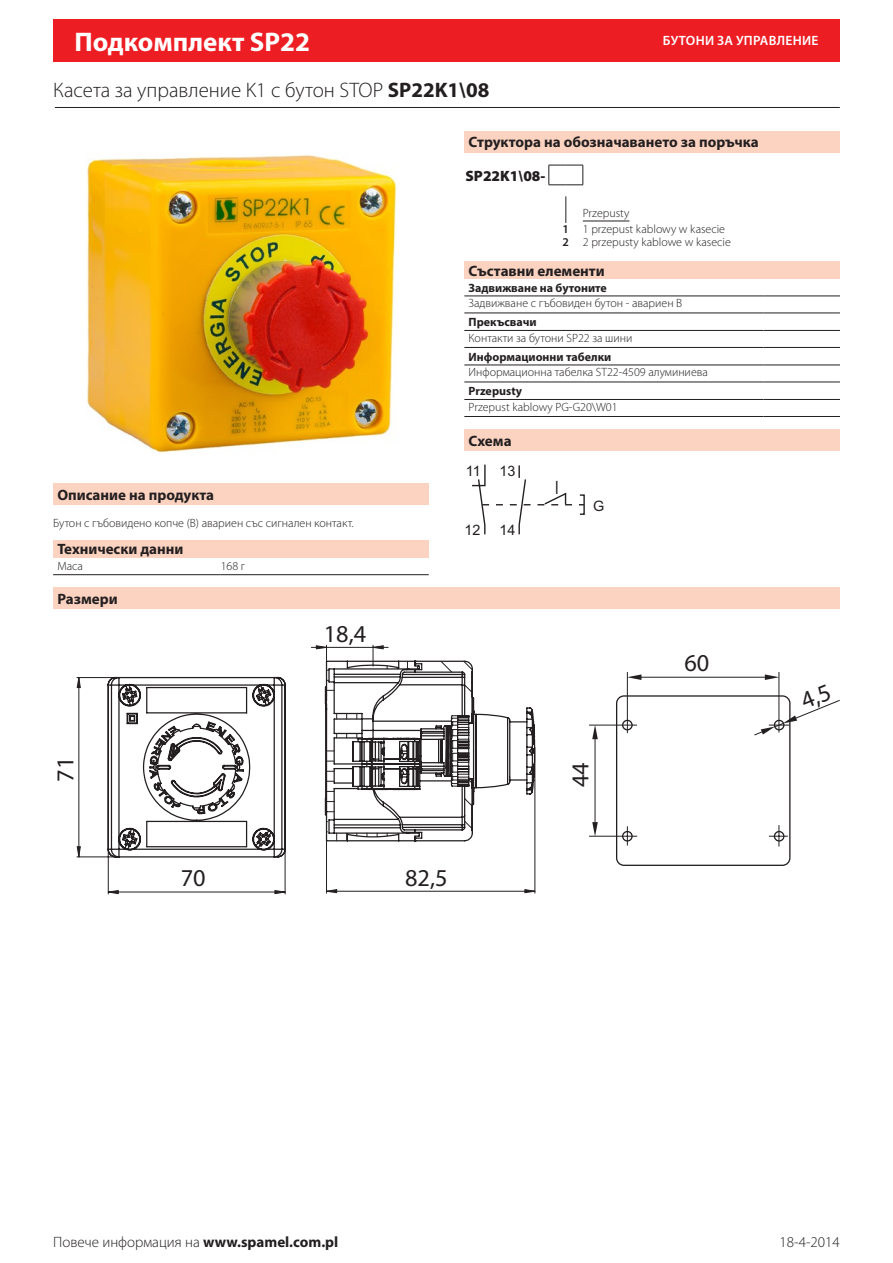
<style>
.page{position:relative;width:893px;height:1263px;background:#fff}
.page>*{position:absolute;margin:0;border:0;box-sizing:border-box;transform-origin:0 0}
.t1{font:700 27px "Myriad Pro";color:#fff}
.Cecha_Wymiary{font:24.3px "Myriad Pro";color:#231f20}
.t2{font:300 21px "Myriad Pro";color:#231f20}
.Cecha_schemat_napedu{font:19.5px "Avant Garde IT Cby BT";color:#231f20;scale:.76 1}
.Überschrift{font:700 15px "Myriad Pro";color:#231f20}
.t3{font:300 15px "Myriad Pro";color:#231f20}
.TS_Bestellschlüssel{font:900 15px "Myriad Pro";color:#231f20}
.Cecha_schemat_napedu-2{font:14.4px "Arial";color:#231f20}
.t4{font:600 13.5px "Myriad Pro";letter-spacing:.02em;color:#fff}
.Tabellenkörper{font:300 12px "Myriad Pro";color:#231f20}
.Text_SubHeader{font:700 12px "Myriad Pro";color:#231f20}
.Text_normal_block{font:300 12px "Myriad Pro";color:#231f20}
.TS_links{font:300 12px "Myriad Pro";color:#231f20}
.TS_links_unterstrich{font:300 12px "Myriad Pro";color:#231f20}
.TS_fett_zentriert{font:600 12px "Myriad Pro";color:#231f20}
.s1{font-weight:700}
</style>
<div class="page">
<div style="left:53px;top:19px;width:787px;height:43px;background:#ed1d24"></div>
<img style="left:87px;top:155px;width:310px;height:298px">
<div style="left:53px;top:540px;width:376px;height:17px;background:#fcd3c1"></div>
<hr style="left:53px;top:574px;width:168px;height:1px;background:#231f20">
<hr style="left:221px;top:574px;width:208px;height:1px;background:#231f20">
<div style="left:464px;top:131px;width:376px;height:21px;background:#fcd3c1"></div>
<svg style="left:549px;top:165px;width:35px;height:21px"></svg>
<svg style="left:566px;top:196px;width:1px;height:27px"></svg>
<hr style="left:583px;top:221px;width:46px;height:1px;background:#231f20">
<div style="left:53px;top:588px;width:787px;height:21px;background:#fcd3c1"></div>
<hr style="left:285px;top:850px;width:1px;height:44px;background:#231f20">
<hr style="left:108px;top:850px;width:1px;height:44px;background:#231f20">
<hr style="left:77px;top:856px;width:38px;height:1px;background:#231f20">
<hr style="left:77px;top:677px;width:38px;height:1px;background:#231f20">
<svg style="left:108px;top:890px;width:177px;height:4px"></svg>
<svg style="left:77px;top:677px;width:3px;height:180px"></svg>
<svg style="left:107px;top:676px;width:179px;height:182px"></svg>
<hr style="left:326px;top:841px;width:1px;height:52px;background:#231f20">
<hr style="left:534px;top:751px;width:1px;height:142px;background:#231f20">
<svg style="left:327px;top:890px;width:208px;height:3px"></svg>
<div style="left:616px;top:695px;width:174px;height:171px;border:1px solid #231f20;border-radius:7px"></div>
<hr style="left:589px;top:725px;width:48px;height:1px;background:#231f20">
<hr style="left:627px;top:672px;width:1px;height:61px;background:#231f20">
<hr style="left:779px;top:672px;width:1px;height:60px;background:#231f20">
<hr style="left:589px;top:836px;width:48px;height:1px;background:#231f20">
<hr style="left:595px;top:738px;width:1px;height:85px;background:#231f20">
<svg style="left:592px;top:725px;width:6px;height:14px"></svg>
<svg style="left:592px;top:822px;width:6px;height:14px"></svg>
<svg style="left:311px;top:645px;width:225px;height:197px"></svg>
<div style="left:464px;top:429px;width:376px;height:22px;background:#fcd3c1"></div>
<div style="left:579px;top:494px;width:6px;height:21px;border:1px solid #231f20"></div>
<svg style="left:472px;top:464px;width:112px;height:71px"></svg>
<hr style="left:55px;top:107px;width:785px;height:1px;background:#231f20">
<div style="left:53px;top:484px;width:376px;height:21px;background:#fcd3c1"></div>
<div style="left:464px;top:262px;width:376px;height:17px;background:#fcd3c1"></div>
<hr style="left:464px;top:416px;width:299px;height:1px;background:#231f20">
<hr style="left:763px;top:416px;width:77px;height:1px;background:#231f20">
<hr style="left:464px;top:296px;width:299px;height:1px;background:#231f20">
<hr style="left:763px;top:296px;width:77px;height:1px;background:#231f20">
<hr style="left:464px;top:313px;width:299px;height:1px;background:#231f20">
<hr style="left:763px;top:313px;width:77px;height:1px;background:#231f20">
<hr style="left:464px;top:330px;width:299px;height:1px;background:#231f20">
<hr style="left:763px;top:330px;width:77px;height:1px;background:#231f20">
<hr style="left:464px;top:347px;width:299px;height:1px;background:#231f20">
<hr style="left:763px;top:347px;width:77px;height:1px;background:#231f20">
<hr style="left:464px;top:365px;width:299px;height:1px;background:#231f20">
<hr style="left:763px;top:365px;width:77px;height:1px;background:#231f20">
<hr style="left:464px;top:382px;width:299px;height:1px;background:#231f20">
<hr style="left:763px;top:382px;width:77px;height:1px;background:#231f20">
<hr style="left:464px;top:399px;width:299px;height:1px;background:#231f20">
<hr style="left:763px;top:399px;width:77px;height:1px;background:#231f20">
<svg style="left:621px;top:674px;width:219px;height:172px"></svg>
<h1 class="t1" style="left:74px;top:24px;width:237px">Подкомплект SP22</h1>
<p class="t4" style="left:663px;top:32px;width:157px">БУТОНИ ЗА УПРАВЛЕНИЕ</p>
<p class="t2" style="left:53px;top:78px;width:438px">Касета за управление K1 с бутон STOP <span class="s1">SP22K1\08</span></p>
<p class="Überschrift" style="left:469px;top:132px;width:292px">Структора на обозначаването за поръчка</p>
<p class="TS_Bestellschlüssel" style="left:466px;top:165px;width:81px">SP22K1\08-</p>
<p class="TS_links_unterstrich" style="left:583px;top:206px;width:48px">Przepusty</p>
<p class="TS_fett_zentriert" style="left:563px;top:222px;width:8px">1</p>
<p class="TS_links" style="left:583px;top:223px;width:144px">1 przepust kablowy w kasecie</p>
<p class="TS_fett_zentriert" style="left:563px;top:234px;width:8px">2</p>
<p class="TS_links" style="left:583px;top:235px;width:150px">2 przepusty kablowe w kasecie</p>
<p class="Überschrift" style="left:469px;top:261px;width:138px">Съставни елементи</p>
<p class="Text_SubHeader" style="left:469px;top:280px;width:140px">Задвижване на бутоните</p>
<p class="Tabellenkörper" style="left:469px;top:296px;width:215px">Задвижване с гъбовиден бутон - авариен B</p>
<p class="Text_SubHeader" style="left:469px;top:314px;width:70px">Прекъсвачи</p>
<p class="Tabellenkörper" style="left:469px;top:331px;width:165px">Контакти за бутони SP22 за шини</p>
<p class="Text_SubHeader" style="left:469px;top:349px;width:144px">Информационни табелки</p>
<p class="Tabellenkörper" style="left:469px;top:365px;width:241px">Информационна табелка ST22-4509 алуминиева</p>
<p class="Text_SubHeader" style="left:469px;top:383px;width:55px">Przepusty</p>
<p class="Tabellenkörper" style="left:469px;top:400px;width:150px">Przepust kablowy PG-G20\W01</p>
<p class="Überschrift" style="left:469px;top:431px;width:44px">Схема</p>
<p class="Überschrift" style="left:57px;top:485px;width:158px">Описание на продукта</p>
<p class="Text_normal_block" style="left:53px;top:517px;width:302px">Бутон с гъбовидено копче (B) авариен със сигнален контакт.</p>
<p class="Überschrift" style="left:57px;top:539px;width:128px">Технически данни</p>
<p class="Tabellenkörper" style="left:57px;top:560px;width:27px">Маса</p>
<p class="Tabellenkörper" style="left:221px;top:560px;width:26px">168 г</p>
<p class="Überschrift" style="left:57px;top:589px;width:62px">Размери</p>
<p class="Cecha_Wymiary" style="left:324px;top:619px;width:44px">18,4</p>
<p class="Cecha_schemat_napedu-2" style="left:466px;top:462px;width:16px">11</p>
<p class="Cecha_schemat_napedu-2" style="left:464px;top:520px;width:18px">12</p>
<p class="Cecha_schemat_napedu-2" style="left:500px;top:461px;width:18px">13</p>
<p class="Cecha_schemat_napedu-2" style="left:500px;top:520px;width:18px">14</p>
<p class="Cecha_schemat_napedu" style="left:555px;top:476px;width:6px">I</p>
<p class="Cecha_schemat_napedu-2" style="left:593px;top:496px;width:13px">G</p>
<p class="Cecha_Wymiary" style="left:50px;top:782px;width:26px;rotate:-90deg">71</p>
<p class="Cecha_Wymiary" style="left:181px;top:863px;width:26px">70</p>
<p class="Cecha_Wymiary" style="left:405px;top:863px;width:44px">82,5</p>
<p class="Cecha_Wymiary" style="left:565px;top:787px;width:26px;rotate:-90deg">44</p>
<p class="Cecha_Wymiary" style="left:684px;top:648px;width:26px">60</p>
<p class="t3" style="left:53px;top:1234px;width:287px">Повече информация на <span class="s1">www.spamel.com.pl</span></p>
<p class="t3" style="left:780px;top:1234px;width:62px">18-4-2014</p>
</div>
